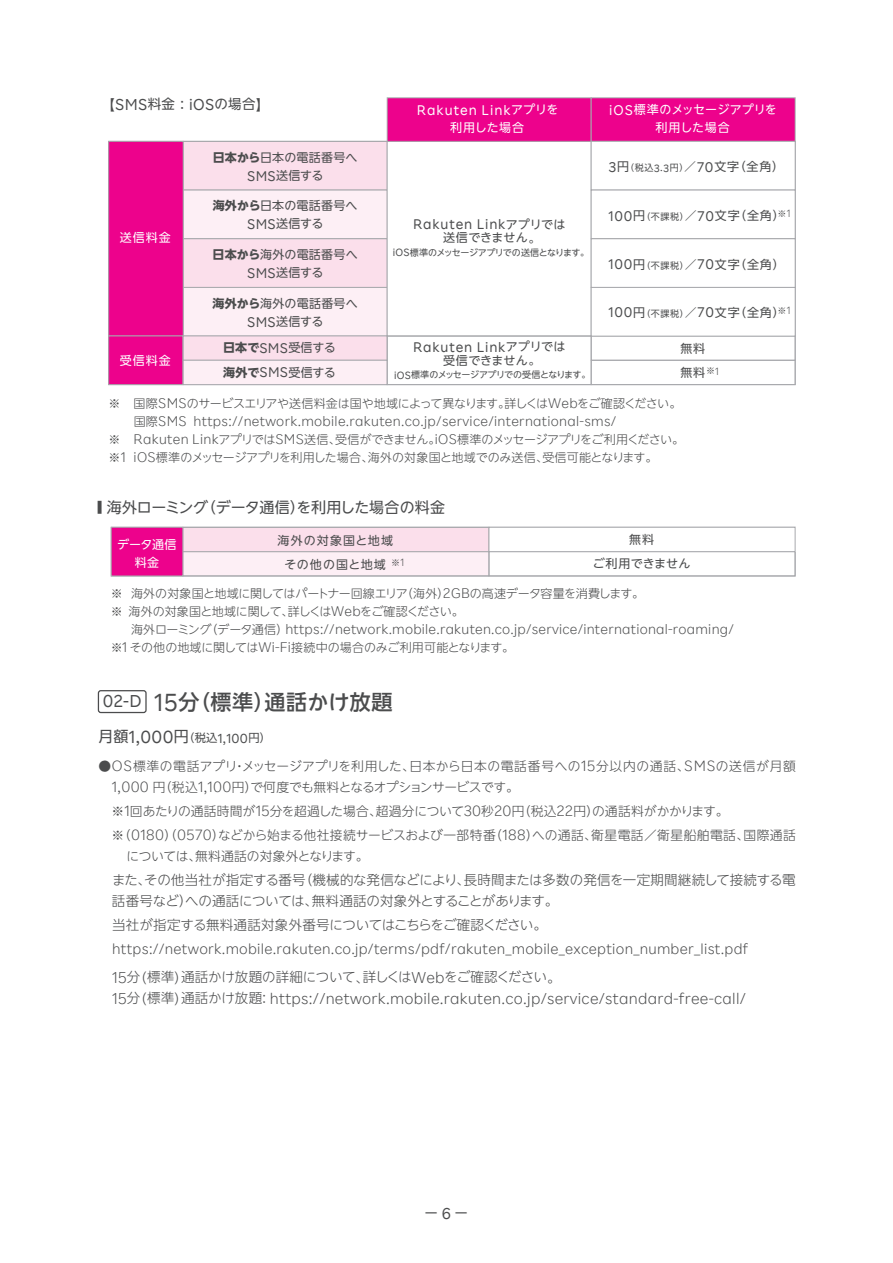
<style>
.page{position:relative;width:893px;height:1263px;background:#fff}
.page>*{position:absolute;margin:0;border:0;box-sizing:border-box;transform-origin:0 0}
.t1{font:500 21px "UD Shin Go NT Pro";letter-spacing:.02em;color:#4b4c4d}
.t2{font:17.7px "Rakuten Sans";color:#4b4c4d}
.t3{font:300 15.9px "Rakuten Sans";letter-spacing:.015em;color:#4b4c4d}
.t4{font:300 15px "Rakuten Sans";letter-spacing:.015em;color:#4b4c4d}
.t5{font:15px "UD Shin Go NT Pro";letter-spacing:-.01em;color:#4b4c4d;scale:.3 1}
.t6{font:300 14.1px "Rakuten Sans";letter-spacing:.015em;color:#4b4c4d}
.t7{font:14.1px "Rakuten Sans";letter-spacing:.06em;color:#4b4c4d}
.t8{font:14.1px "Rakuten Sans";letter-spacing:.07em;color:#fff}
.t9{font:300 13.5px/21px "UD Shin Go NT Pro";letter-spacing:-.015em;color:#4b4c4d}
.t10{font:13.5px "UD Shin Go NT Pro";color:#4b4c4d}
.t11{font:300 12.75px/21px "UD Shin Go NT Pro";letter-spacing:.005em;color:#4b4c4d}
.t12{font:300 12.75px "UD Shin Go NT Pro";letter-spacing:-.025em;color:#4b4c4d}
.t13{font:300 12px/18px "UD Shin Go NT Pro";letter-spacing:-.03em;color:#4b4c4d}
.t14{font:12px/18px "UD Shin Go NT Pro";letter-spacing:.025em;color:#4b4c4d;text-align:center}
.t15{font:300 12px "UD Shin Go NT Pro";letter-spacing:.005em;color:#4b4c4d}
.t16{font:12px/18px "UD Shin Go NT Pro";letter-spacing:.03em;color:#fff;text-align:center}
.t17{font:12px/18px "UD Shin Go NT Pro";letter-spacing:.01em;color:#fff;text-align:center}
.t18{font:12px "UD Shin Go NT Pro";letter-spacing:.085em;color:#4b4c4d}
.t19{font:12px "UD Shin Go NT Pro";letter-spacing:.095em;color:#4b4c4d}
.t20{font:9px "UD Shin Go NT Pro";letter-spacing:-.045em;color:#4b4c4d}
.s1{font-family:"Rakuten Sans";font-size:15.9px}
.s2{font-family:"UD Shin Go NT Pro";font-size:12px}
.s3{font-family:"Rakuten Sans";font-size:14.1px}
.s4{font-weight:700}
.s5{font-size:9px}
.s6{font-family:"Rakuten Sans";font-size:10.65px}
.s7{font-family:"Rakuten Sans";font-weight:400;font-size:17.4px}
.s8{font-family:"Rakuten Sans";font-weight:400;font-size:25.05px}
.s9{font-family:"UD Shin Go NT Pro";font-size:15px}
.s10{font-family:"UD Shin Go NT Pro";font-size:11.25px}
.s11{font-size:13.2px}
.s12{font-family:"Rakuten Sans";font-size:15px}
.s13{font-family:"UD Shin Go NT Pro";font-size:13.5px}
</style>
<div class="page">
<div style="left:183px;top:552px;width:306px;height:24px;background:#fdeff5"></div>
<div style="left:183px;top:527px;width:306px;height:25px;background:#fbdfeb"></div>
<div style="left:182px;top:527px;width:307px;height:25px;border:1px solid #a8a9ad"></div>
<div style="left:111px;top:527px;width:684px;height:49px;border:1px solid #a8a9ad"></div>
<div style="left:111px;top:527px;width:72px;height:49px;background:#ed028c"></div>
<div style="left:111px;top:527px;width:72px;height:49px;border:1px solid #a8a9ad"></div>
<div style="left:489px;top:527px;width:306px;height:25px;border:1px solid #a8a9ad"></div>
<div style="left:98px;top:690px;width:49px;height:23px;border:1px solid #4b4c4d;border-radius:2px"></div>
<div style="left:183px;top:141px;width:204px;height:49px;background:#fbdfeb"></div>
<div style="left:183px;top:141px;width:205px;height:49px;border:1px solid #a8a9ad"></div>
<div style="left:183px;top:190px;width:204px;height:49px;background:#fdeff5"></div>
<div style="left:183px;top:190px;width:205px;height:49px;border:1px solid #a8a9ad"></div>
<div style="left:183px;top:239px;width:204px;height:48px;background:#fbdfeb"></div>
<div style="left:183px;top:238px;width:205px;height:50px;border:1px solid #a8a9ad"></div>
<div style="left:183px;top:287px;width:204px;height:49px;background:#fdeff5"></div>
<div style="left:183px;top:287px;width:205px;height:50px;border:1px solid #a8a9ad"></div>
<div style="left:109px;top:141px;width:74px;height:195px;background:#ed028c"></div>
<div style="left:108px;top:141px;width:76px;height:196px;border:1px solid #a8a9ad"></div>
<div style="left:109px;top:336px;width:74px;height:49px;background:#ed028c"></div>
<div style="left:108px;top:335px;width:75px;height:50px;border:1px solid #a8a9ad"></div>
<div style="left:183px;top:336px;width:204px;height:24px;background:#fbdfeb"></div>
<div style="left:183px;top:335px;width:205px;height:26px;border:1px solid #a8a9ad"></div>
<div style="left:183px;top:360px;width:204px;height:25px;background:#fdeff5"></div>
<div style="left:183px;top:360px;width:205px;height:25px;border:1px solid #a8a9ad"></div>
<div style="left:387px;top:98px;width:204px;height:43px;background:#ed028c"></div>
<div style="left:387px;top:97px;width:205px;height:45px;border:1px solid #a8a9ad"></div>
<div style="left:591px;top:98px;width:204px;height:43px;background:#ed028c"></div>
<div style="left:591px;top:97px;width:205px;height:45px;border:1px solid #a8a9ad"></div>
<div style="left:591px;top:335px;width:205px;height:26px;border:1px solid #a8a9ad"></div>
<div style="left:591px;top:360px;width:205px;height:25px;border:1px solid #a8a9ad"></div>
<div style="left:387px;top:335px;width:205px;height:50px;border:1px solid #a8a9ad"></div>
<div style="left:591px;top:141px;width:205px;height:49px;border:1px solid #a8a9ad"></div>
<div style="left:591px;top:190px;width:205px;height:49px;border:1px solid #a8a9ad"></div>
<div style="left:591px;top:238px;width:205px;height:50px;border:1px solid #a8a9ad"></div>
<div style="left:591px;top:287px;width:205px;height:50px;border:1px solid #a8a9ad"></div>
<p class="t10" style="left:101px;top:93px;width:169px">【<span class="s1">SMS</span>料金：<span class="s1">iOS</span>の場合】</p>
<p class="t8" style="left:417px;top:102px;width:143px">Rakuten Link<span class="s2">アプリを</span></p>
<p class="t16" style="left:450px;top:119px;width:76px">利用した場合</p>
<p class="t17" style="left:609px;top:101px;width:169px"><span class="s3">iOS</span>標準のメッセージアプリを利用した場合</p>
<p class="t16" style="left:120px;top:228px;width:52px">送信料金</p>
<p class="t16" style="left:120px;top:351px;width:52px">受信料金</p>
<p class="t14" style="left:213px;top:148px;width:146px"><span class="s4">日本から</span>日本の電話番号へ<br><span class="s3">SMS</span>送信する</p>
<p class="t14" style="left:609px;top:157px;width:177px"><span class="s3">3</span>円<span class="s5">（税込</span><span class="s6">3.3</span><span class="s5">円）</span>／<span class="s3">70</span>文字（全角）</p>
<p class="t14" style="left:608px;top:206px;width:184px"><span class="s3">100</span>円<span class="s5">（不課税）</span>／<span class="s3">70</span>文字（全角）<sup>※</sup><sup>1</sup></p>
<p class="t14" style="left:213px;top:196px;width:146px"><span class="s4">海外から</span>日本の電話番号へ<br><span class="s3">SMS</span>送信する</p>
<p class="t7" style="left:413px;top:217px;width:154px">Rakuten Link<span class="s2">アプリでは</span></p>
<p class="t14" style="left:443px;top:228px;width:99px">送信できません。</p>
<p class="t20" style="left:393px;top:245px;width:198px"><span class="s6">iOS</span>標準のメッセージアプリでの送信となります。</p>
<p class="t14" style="left:212px;top:245px;width:147px"><span class="s4">日本から</span>海外の電話番号へ<br><span class="s3">SMS</span>送信する</p>
<p class="t14" style="left:608px;top:255px;width:178px"><span class="s3">100</span>円<span class="s5">（不課税）</span>／<span class="s3">70</span>文字（全角）</p>
<p class="t14" style="left:212px;top:294px;width:147px"><span class="s4">海外から</span>海外の電話番号へ<br><span class="s3">SMS</span>送信する</p>
<p class="t14" style="left:223px;top:363px;width:114px"><span class="s4">海外で</span><span class="s3">SMS</span>受信する</p>
<p class="t14" style="left:223px;top:339px;width:114px"><span class="s4">日本で</span><span class="s3">SMS</span>受信する</p>
<p class="t7" style="left:413px;top:339px;width:154px">Rakuten Link<span class="s2">アプリでは</span></p>
<p class="t14" style="left:443px;top:351px;width:99px">受信できません。</p>
<p class="t20" style="left:394px;top:368px;width:198px"><span class="s6">iOS</span>標準のメッセージアプリでの受信となります。</p>
<p class="t14" style="left:608px;top:303px;width:184px"><span class="s3">100</span>円<span class="s5">（不課税）</span>／<span class="s3">70</span>文字（全角）<sup>※</sup><sup>1</sup></p>
<p class="t14" style="left:680px;top:339px;width:26px">無料</p>
<p class="t14" style="left:680px;top:363px;width:40px">無料<sup>※</sup><sup>1</sup></p>
<p class="t13" style="left:109px;top:394px;width:574px">※ 国際<span class="s3">SMS</span>のサービスエリアや送信料金は国や地域によって異なります。詳しくは<span class="s3">Web</span>をご確認ください。</p>
<p class="t6" style="left:134px;top:413px;width:484px"><span class="s2">国際</span>SMS https://network.mobile.rakuten.co.jp/service/international-sms/</p>
<p class="t13" style="left:109px;top:430px;width:577px">※ <span class="s3">Rakuten Link</span>アプリでは<span class="s3">SMS</span>送信、受信ができません。<span class="s3">iOS</span>標準のメッセージアプリをご利用ください。※<span class="s3">1 iOS</span>標準のメッセージアプリを利用した場合、海外の対象国と地域でのみ送信、受信可能となります。</p>
<p class="t5" style="left:98px;top:495px;width:1161px">■ 海外ローミング（データ通信）を利用した場合の料金</p>
<p class="t16" style="left:117px;top:535px;width:61px">データ通信料金</p>
<p class="t19" style="left:278px;top:531px;width:117px">海外の対象国と地域</p>
<p class="t14" style="left:629px;top:530px;width:26px">無料</p>
<p class="t18" style="left:284px;top:555px;width:121px">その他の国と地域 <sup>※</sup><sup>1</sup></p>
<p class="t14" style="left:593px;top:554px;width:99px">ご利用できません</p>
<p class="t13" style="left:111px;top:583px;width:535px">※ 海外の対象国と地域に関してはパートナー回線エリア（海外）<span class="s3">2GB</span>の高速データ容量を消費します。※ 海外の対象国と地域に関して、詳しくは<span class="s3">Web</span>をご確認ください。</p>
<p class="t6" style="left:131px;top:621px;width:604px"><span class="s2">海外ローミング（データ通信）</span>https://network.mobile.rakuten.co.jp/service/international-roaming/</p>
<p class="t15" style="left:111px;top:637px;width:405px">※<span class="s3">1</span> その他の地域に関しては<span class="s3">Wi-Fi</span>接続中の場合のみご利用可能となります。</p>
<h1 class="t1" style="left:103px;top:685px;width:291px"><span class="s7">02-D</span> <span class="s8">15</span>分（標準）通話かけ放題</h1>
<h2 class="t2" style="left:98px;top:727px;width:174px"><span class="s9">月額</span>1,000<span class="s9">円</span><span class="s10">（税込</span><span class="s11">1,100</span><span class="s10">円）</span></h2>
<p class="t11" style="left:112px;top:755px;width:685px;text-indent:-14px">●<span class="s12">OS</span>標準の電話アプリ・メッセージアプリを利用した、日本から日本の電話番号への<span class="s12">15</span>分以内の通話、<span class="s12">SMS</span>の送信が月額<br><span class="s12">1,000</span> 円（税込<span class="s12">1,100</span>円）で何度でも無料となるオプションサービスです。</p>
<p class="t11" style="left:111px;top:798px;width:686px;line-height:24px">※<span class="s12">1</span>回あたりの通話時間が<span class="s12">15</span>分を超過した場合、超過分について<span class="s12">30</span>秒<span class="s12">20</span>円（税込<span class="s12">22</span>円）の通話料がかかります。<br>※（<span class="s12">0180</span>）（<span class="s12">0570</span>）などから始まる他社接続サービスおよび一部特番（<span class="s12">188</span>）への通話、衛星電話／衛星船舶電話、国際通話</p>
<p class="t12" style="left:126px;top:845px;width:243px">については、無料通話の対象外となります。</p>
<p class="t9" style="left:112px;top:868px;width:685px">また、その他当社が指定する番号（機械的な発信などにより、長時間または多数の発信を一定期間継続して接続する電話番号など）への通話については、無料通話の対象外とすることがあります。</p>
<p class="t9" style="left:98px;top:914px;width:450px">　当社が指定する無料通話対象外番号についてはこちらをご確認ください。</p>
<p class="t4" style="left:112px;top:941px;width:637px">https://network.mobile.rakuten.co.jp/terms/pdf/rakuten_mobile_exception_number_list.pdf</p>
<p class="t9" style="left:112px;top:966px;width:450px"><span class="s1">15</span>分（標準）通話かけ放題の詳細について、詳しくは<span class="s1">Web</span>をご確認ください。</p>
<h3 class="t3" style="left:112px;top:989px;width:635px">15<span class="s13">分（標準）通話かけ放題：</span>https://network.mobile.rakuten.co.jp/service/standard-free-call/</h3>
<p class="t10" style="left:424px;top:1202px;width:45px">ー<span class="s1">6</span>ー</p>
</div>
